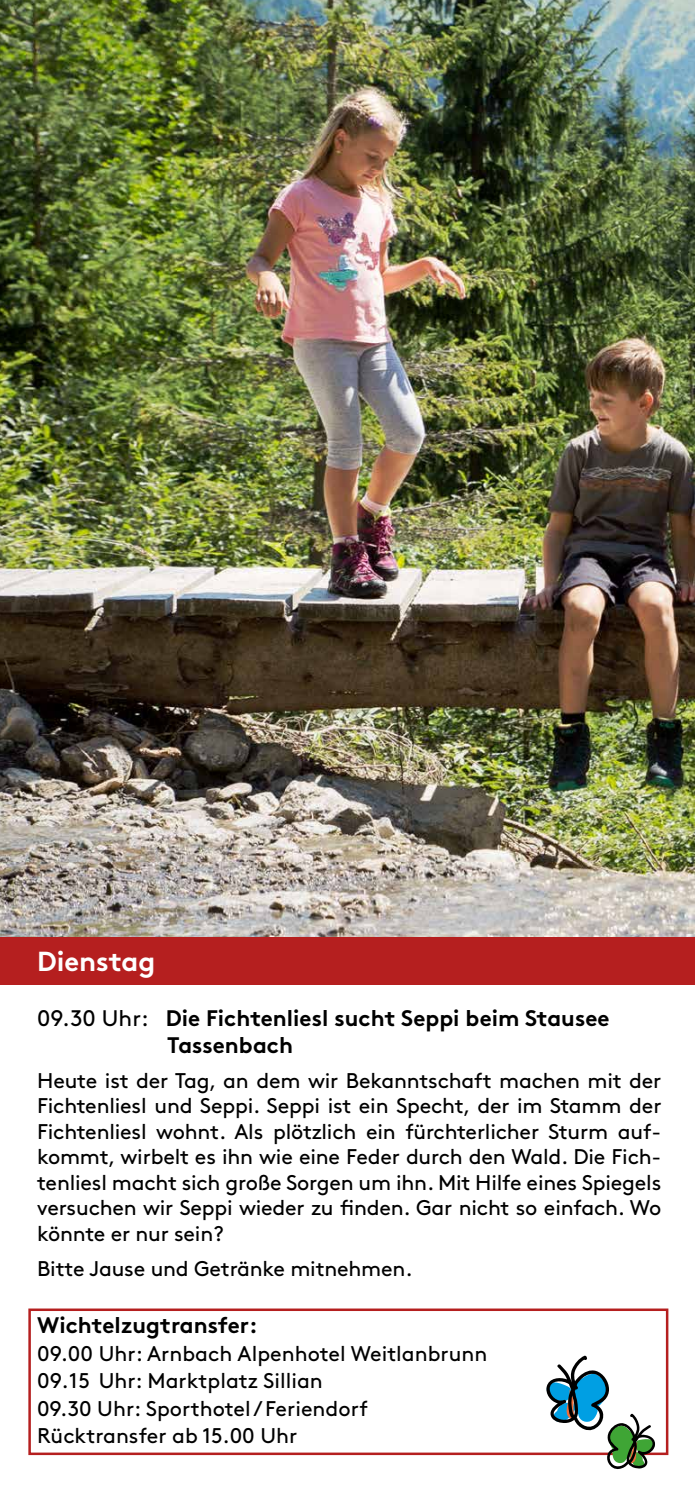
<style>
.page{position:relative;width:695px;height:1489px;background:#fff}
.page>*{position:absolute;margin:0;border:0;box-sizing:border-box;transform-origin:0 0}
.t1{font:700 27.5px "Brown";color:#fff}
.t2{font:700 22.5px/27px "Brown";color:#000}
.t3{font:21.25px/25.5px "Brown";letter-spacing:-.005em;color:#000;text-align:justify}
.s1{font-weight:400}
</style>
<div class="page">
<img style="left:0;top:0;width:694px;height:937px">
<div style="left:0;top:937px;width:694px;height:47px;background:#b51f1f"></div>
<div style="left:28px;top:1308px;width:640px;height:146px;background:#fff;border:2px solid #b51f1f"></div>
<svg style="left:544px;top:1355px;width:111px;height:114px"></svg>
<p class="t1" style="left:37px;top:939px;width:120px">Dienstag</p>
<p class="t2" style="left:167px;top:1001px;width:444px;text-indent:-130px"><span class="s1">09.30 Uhr:</span> Die Fichtenliesl sucht Seppi beim Stausee<br>Tassenbach</p>
<p class="t3" style="left:37px;top:1065px;width:625px">Heute ist der Tag, an dem wir Bekanntschaft machen mit der Fichtenliesl und Seppi. Seppi ist ein Specht, der im Stamm der Fichtenliesl wohnt. Als plötzlich ein fürchterlicher Sturm auf&shy;kommt, wirbelt es ihn wie eine Feder durch den Wald. Die Fich&shy;tenliesl macht sich große Sorgen um ihn. Mit Hilfe eines Spiegels versuchen wir Seppi wieder zu finden. Gar nicht so einfach. Wo könnte er nur sein?</p>
<p class="t3" style="left:37px;top:1253px;width:377px">Bitte Jause und Getränke mitnehmen.</p>
<p class="t2" style="left:37px;top:1309px;width:222px">Wichtelzugtransfer:</p>
<p class="t3" style="left:37px;top:1337px;width:451px;line-height:27.5px;text-align:left">09.00 Uhr: Arnbach Alpenhotel Weitlanbrunn 09.15 Uhr: Marktplatz Sillian<br>09.30 Uhr: Sporthotel / Feriendorf Rücktransfer ab 15.00 Uhr</p>
</div>
